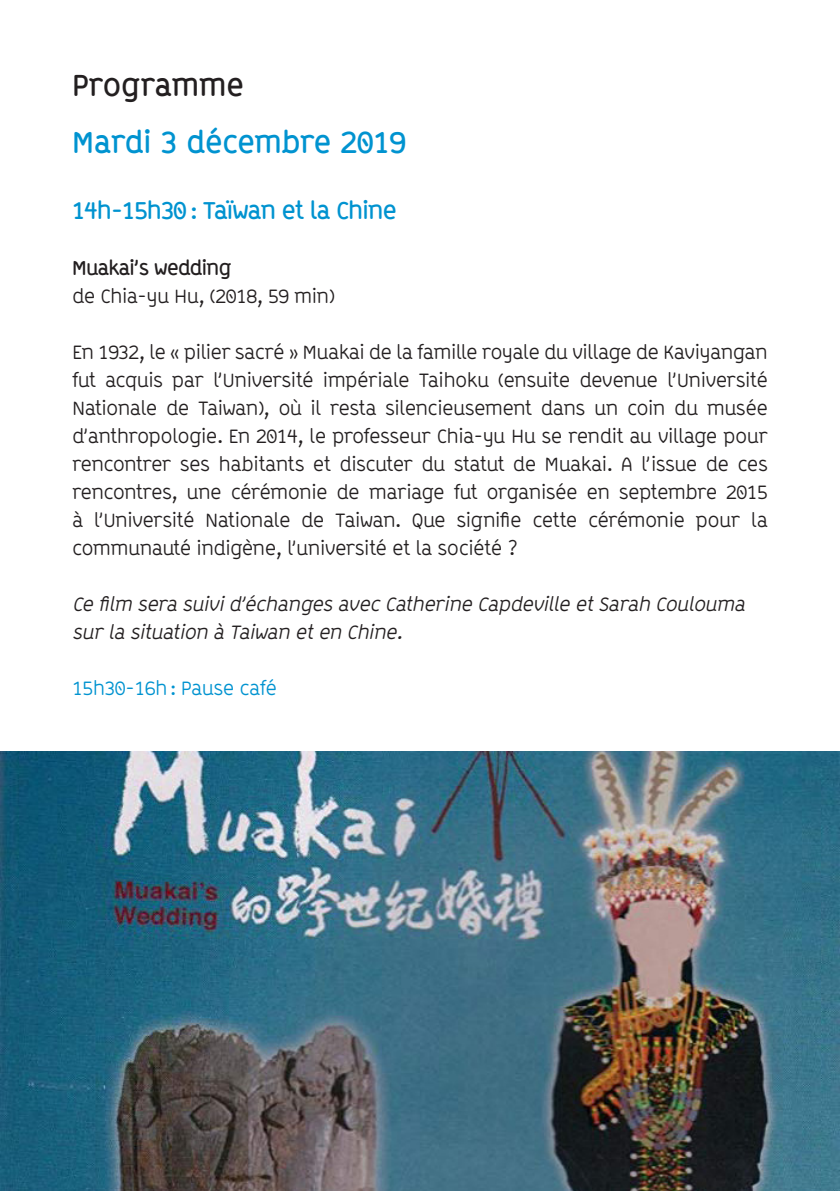
<style>
.page{position:relative;width:840px;height:1191px;background:#fff}
.page>*{position:absolute;margin:0;border:0;box-sizing:border-box;transform-origin:0 0}
.t1{font:700 30px "ABB Line";letter-spacing:-.005em;color:#0093d0}
.t2{font:700 30px "ABB Line";color:#231f20}
.t3{font:700 24px "ABB Line";letter-spacing:-.03em;color:#0093d0}
.t4{font:20px/28px "ABB Line";letter-spacing:-.03em;color:#231f20;text-align:justify}
.t5{font:italic 20px/28px "ABB Line";color:#231f20}
.t6{font:20px "ABB Line";letter-spacing:-.03em;color:#0093d0}
.t7{font:700 20px "ABB Line";letter-spacing:-.03em;color:#231f20}
</style>
<div class="page">
<img style="left:0;top:751px;width:839px;height:440px">
<p class="t2" style="left:72px;top:67px;width:173px">Programme</p>
<p class="t1" style="left:72px;top:124px;width:335px">Mardi 3 décembre 2019</p>
<p class="t3" style="left:72px;top:196px;width:326px">14h-15h30 : Taïwan et la Chine</p>
<p class="t7" style="left:72px;top:256px;width:161px">Muakai’s wedding</p>
<p class="t4" style="left:72px;top:282px;width:264px">de Chia-yu Hu, (2018, 59 min)</p>
<p class="t4" style="left:72px;top:338px;width:697px">En 1932, le « pilier sacré » Muakai de la famille royale du village de Kaviyangan fut acquis par l’Université impériale Taihoku (ensuite devenue l’Université Nationale de Taiwan), où il resta silencieusement dans un coin du musée d’anthropologie. En 2014, le professeur Chia-yu Hu se rendit au village pour rencontrer ses habitants et discuter du statut de Muakai. A l’issue de ces rencontres, une cérémonie de mariage fut organisée en septembre 2015 à l’Université Nationale de Taiwan. Que signifie cette cérémonie pour la communauté indigène, l’université et la société ?</p>
<p class="t5" style="left:72px;top:590px;width:678px">Ce film sera suivid’échangesavec Catherine Capdeville etSarah Coulouma surla situation à Taiwan eten Chine.</p>
<p class="t6" style="left:72px;top:677px;width:206px">15h30-16h : Pause café</p>
</div>
